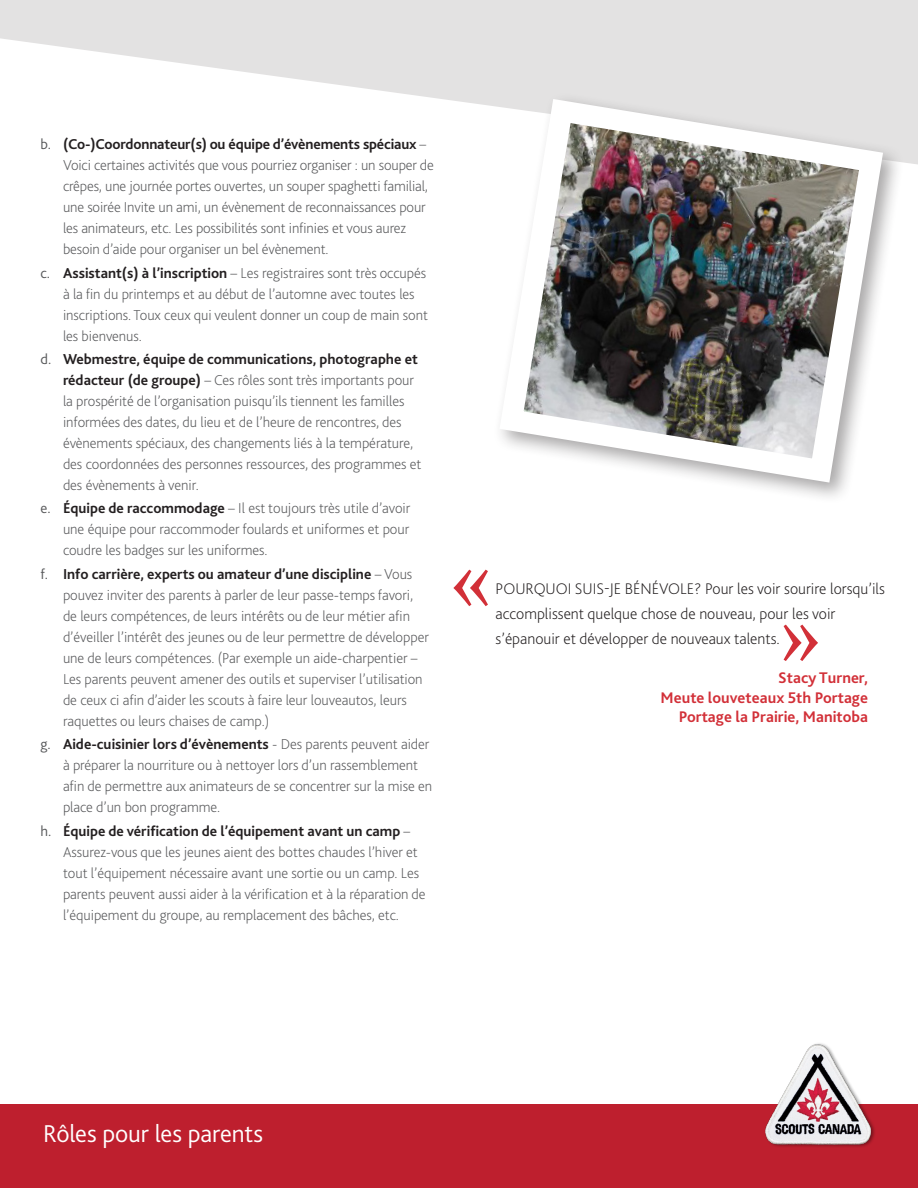
<style>
.page{position:relative;width:918px;height:1188px;background:#fff}
.page>*{position:absolute;margin:0;border:0;box-sizing:border-box;transform-origin:0 0}
.t1{font:99.75px "Minion Pro";color:#d23038}
.Heading_2{font:300 25.5px "Bliss 2";letter-spacing:-.005em;color:#fff}
.t2{font:200 16.2px/24.9px "Bliss 2";color:#231f20}
.t3{font:700 16.2px "Bliss 2";color:#d23038}
.t4{font:200 15px/21px "Bliss 2";letter-spacing:-.005em;color:#57585a}
.s1{font-weight:300}
.s2{font-weight:700;color:#231f20}
</style>
<div class="page">
<div style="left:0;top:1104px;width:918px;height:84px;background:#be1f2e"></div>
<img style="left:765px;top:1043px;width:110px;height:104px">
<svg style="left:0;top:0;width:918px;height:164px;fill:#e3e2e2"></svg>
<div style="left:493px;top:92px;width:412px;height:412px;background:#231f20;opacity:.4"></div>
<img style="left:487px;top:87px;width:408px;height:408px">
<p class="t4" style="left:63px;top:133px;width:372px;text-indent:-22px"><span class="s1">b.</span> <span class="s2">(Co-)Coordonnateur(s) ou équipe d’évènements spéciaux</span> – Voici certaines activités que vous pourriez organiser : un souper de crêpes, une journée portes ouvertes, un souper spaghetti familial, une soirée Invite un ami, un évènement de reconnaissances pour les animateurs, etc. Les possibilités sont infinies et vous aurez besoin d’aide pour organiser un bel évènement.</p>
<p class="t4" style="left:63px;top:262px;width:367px;text-indent:-22px"><span class="s1">c.</span> <span class="s2">Assistant(s) à l’inscription</span> – Les registraires sont très occupés à la fin du printemps et au début de l’automne avec toutes les inscriptions. Toux ceux qui veulent donner un coup de main sont les bienvenus.</p>
<p class="t4" style="left:63px;top:348px;width:360px;text-indent:-22px"><span class="s1">d.</span> <span class="s2">Webmestre, équipe de communications, photographe et rédacteur (de groupe)</span> – Ces rôles sont très importants pour la prospérité de l’organisation puisqu’ils tiennent les familles informées des dates, du lieu et de l’heure de rencontres, des évènements spéciaux, des changements liés à la température, des coordonnées des personnes ressources, des programmes et des évènements à venir.</p>
<p class="t4" style="left:63px;top:498px;width:349px;text-align:justify;text-indent:-22px"><span class="s1">e.</span> <span class="s2">Équipe de raccommodage</span> – Il est toujours très utile d’avoir une équipe pour raccommoder foulards et uniformes et pour coudre les badges sur les uniformes.</p>
<p class="t4" style="left:63px;top:563px;width:367px;text-indent:-22px"><span class="s1">f.</span> <span class="s2">Info carrière, experts ou amateur d’une discipline</span> – Vous pouvez inviter des parents à parler de leur passe-temps favori, de leurs compétences, de leurs intérêts ou de leur métier afin d’éveiller l’intérêt des jeunes ou de leur permettre de développer une de leurs compétences. (Par exemple un aide-charpentier – Les parents peuvent amener des outils et superviser l’utilisation de ceux ci afin d’aider les scouts à faire leur louveautos, leurs raquettes ou leurs chaises de camp.)</p>
<p class="t4" style="left:63px;top:733px;width:371px;text-indent:-22px"><span class="s1">g.</span> <span class="s2">Aide-cuisinier lors d’évènements</span> - Des parents peuvent aider à préparer la nourriture ou à nettoyer lors d’un rassemblement afin de permettre aux animateurs de se concentrer sur la mise en place d’un bon programme.</p>
<p class="t4" style="left:63px;top:820px;width:364px;text-indent:-22px"><span class="s1">h.</span> <span class="s2">Équipe de vérification de l’équipement avant un camp</span> – Assurez-vous que les jeunes aient des bottes chaudes l’hiver et tout l’équipement nécessaire avant une sortie ou un camp. Les parents peuvent aussi aider à la vérification et à la réparation de l’équipement du groupe, au remplacement des bâches, etc.</p>
<p class="t1" style="left:448px;top:511px;width:46px">«</p>
<p class="t2" style="left:496px;top:576px;width:391px">POURQUOI SUIS-JE BÉNÉVOLE? Pour les voir sourire lorsqu’ils accomplissent quelque chose de nouveau, pour les voir s’épanouir et développer de nouveaux talents.</p>
<p class="t3" style="left:778px;top:668px;width:91px">Stacy Turner,</p>
<p class="t3" style="left:661px;top:687px;width:209px">Meute louveteaux 5th Portage</p>
<p class="t3" style="left:679px;top:706px;width:191px">Portage la Prairie, Manitoba</p>
<p class="t1" style="left:779px;top:566px;width:46px">»</p>
<p class="Heading_2" style="left:43px;top:1118px;width:222px">Rôles pour les parents</p>
</div>
